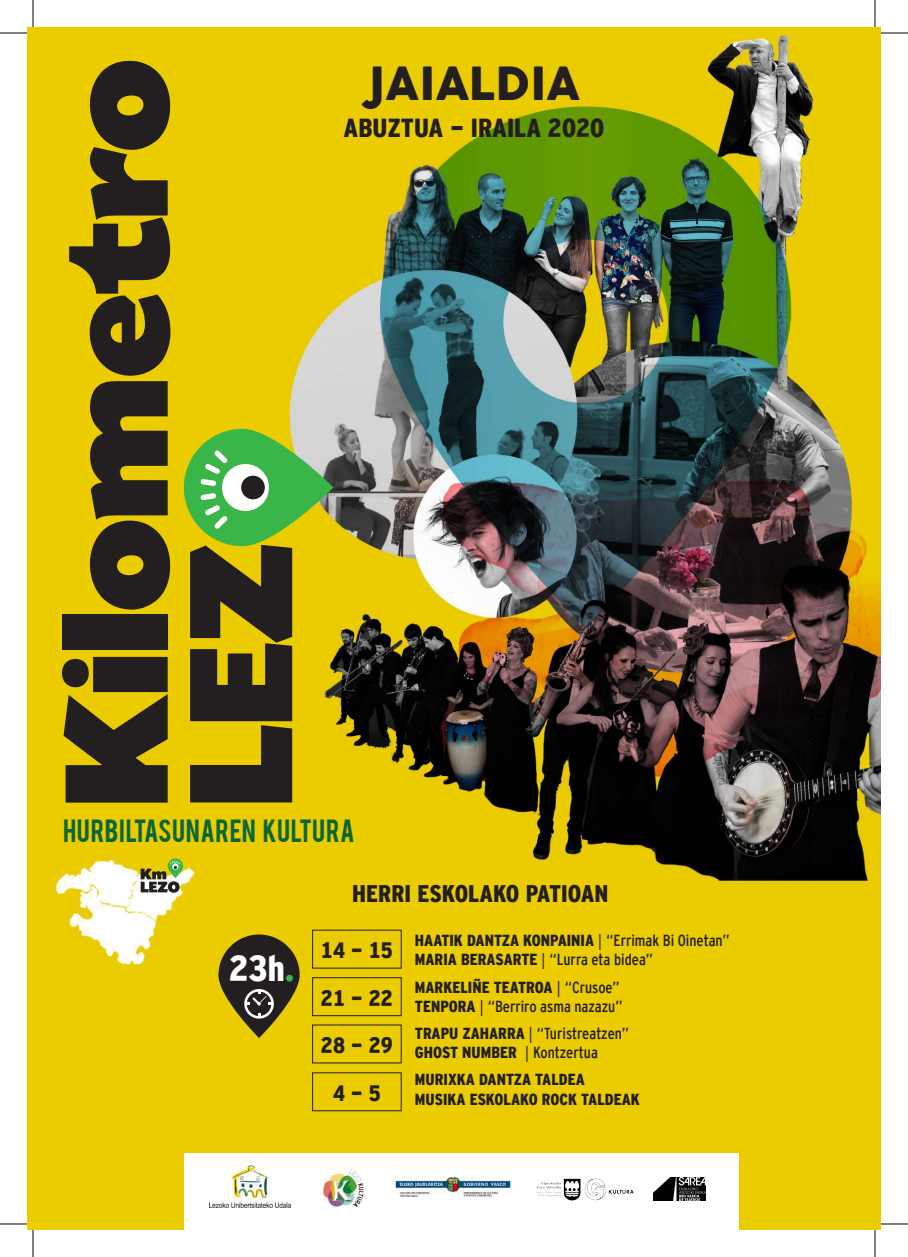
<style>
.page{position:relative;width:908px;height:1257px;background:#fff}
.page>*{position:absolute;margin:0;border:0;box-sizing:border-box;transform-origin:0 0}
.t1{font:900 155.6px/124.5px "Today SHOP";color:#231f20}
.t2{font:44.7px "Cocogoose";color:#231f20}
.t3{font:900 36px "Interstate Cond Mono";color:#fff}
.t4{font:900 26.1px "Interstate Cond Mono";color:#231f20}
.t5{font:25.2px "Bebas";letter-spacing:.02em;color:#0c6638}
.t6{font:900 24px "Interstate Cond Mono";color:#231f20}
.t7{font:900 22.3px/47.5px "Interstate Cond Mono";color:#231f20;text-align:center}
.t8{font:900 16px/19.2px "Interstate Cond Mono";color:#231f20}
.t9{font:16px/19.2px "Interstate Cond Mono";color:#231f20}
.s1{color:#3ab54a}
.s2{font-family:"Myriad Pro";font-weight:400}
.s3{font-weight:400}
.s4{font-weight:900}
.s5{font-family:"Myriad Pro"}
</style>
<div class="page">
<img style="left:27px;top:27px;width:854px;height:1202px">
<div style="left:184px;top:1153px;width:555px;height:76px;background:#fff"></div>
<img style="left:396px;top:1177px;width:114px;height:21px">
<img style="left:537px;top:1178px;width:97px;height:23px">
<img style="left:654px;top:1177px;width:51px;height:23px">
<img style="left:209px;top:1165px;width:81px;height:42px">
<img style="left:322px;top:1169px;width:43px;height:38px">
<img style="left:729px;top:357px;width:59px;height:176px">
<svg style="left:184px;top:429px;width:149px;height:117px;background:#60b84a"></svg>
<div style="left:222px;top:464px;width:47px;height:47px;background:#fff;border-radius:50%"></div>
<svg style="left:200px;top:493px;width:27px;height:36px"></svg>
<svg style="left:200px;top:450px;width:27px;height:36px"></svg>
<div style="left:241px;top:476px;width:24px;height:23px;background:#231f20;border-radius:50%"></div>
<svg style="left:168px;top:858px;width:15px;height:20px"></svg>
<svg style="left:141px;top:860px;width:39px;height:32px"></svg>
<div style="left:312px;top:929px;width:90px;height:39px;border:1px solid #231f20"></div>
<div style="left:312px;top:977px;width:90px;height:39px;border:1px solid #231f20"></div>
<div style="left:312px;top:1024px;width:90px;height:39px;border:1px solid #231f20"></div>
<div style="left:312px;top:1072px;width:90px;height:39px;border:1px solid #231f20"></div>
<svg style="left:218px;top:934px;width:82px;height:104px;background:#504618"></svg>
<svg style="left:244px;top:989px;width:30px;height:29px"></svg>
<svg style="left:0;top:33px;width:27px;height:1px"></svg>
<svg style="left:881px;top:33px;width:27px;height:1px"></svg>
<svg style="left:0;top:1223px;width:27px;height:1px"></svg>
<svg style="left:881px;top:1223px;width:27px;height:1px"></svg>
<svg style="left:33px;top:0;width:1px;height:27px"></svg>
<svg style="left:33px;top:1230px;width:1px;height:27px"></svg>
<svg style="left:875px;top:0;width:1px;height:27px"></svg>
<svg style="left:875px;top:1230px;width:1px;height:27px"></svg>
<h1 class="t1" style="left:60px;top:806px;width:748px;rotate:-90deg">Kilometro<br>LEZO</h1>
<h2 class="t2" style="left:365px;top:53px;width:217px">JAIALDIA</h2>
<h3 class="t4" style="left:343px;top:114px;width:262px">ABUZTUA - IRAILA 2020</h3>
<h3 class="t5" style="left:63px;top:812px;width:293px">HURBILTASUNAREN KULTURA</h3>
<h3 class="t3" style="left:229px;top:948px;width:67px">23h<span class="s1">.</span></h3>
<h3 class="t6" style="left:352px;top:880px;width:258px">HERRI ESKOLAKO PATIOAN</h3>
<p class="t8" style="left:415px;top:931px;width:316px">HAATIK DANTZA KONPAINIA <span class="s2">|</span> <span class="s3">“Errimak Bi Oinetan”<br></span>MARIA BERASARTE <span class="s2">|</span> <span class="s3">“Lurra eta bidea”</span></p>
<p class="t9" style="left:415px;top:977px;width:209px"><span class="s4">MARKELIÑE TEATROA</span> <span class="s5">|</span> “Crusoe”<br><span class="s4">TENPORA</span> <span class="s5">|</span> “Berriro asma nazazu”</p>
<p class="t9" style="left:415px;top:1023px;width:216px"><span class="s4">TRAPU ZAHARRA</span> <span class="s5">|</span> “Turistreatzen”<br><span class="s4">GHOST NUMBER</span> <span class="s5">|</span> Kontzertua</p>
<p class="t8" style="left:415px;top:1070px;width:226px">MURIXKA DANTZA TALDEA<br>MUSIKA ESKOLAKO ROCK TALDEAK</p>
<h3 class="t7" style="left:321px;top:926px;width:73px">14 - 15<br>21 - 22<br>28 - 29<br>4 - 5</h3>
</div>
